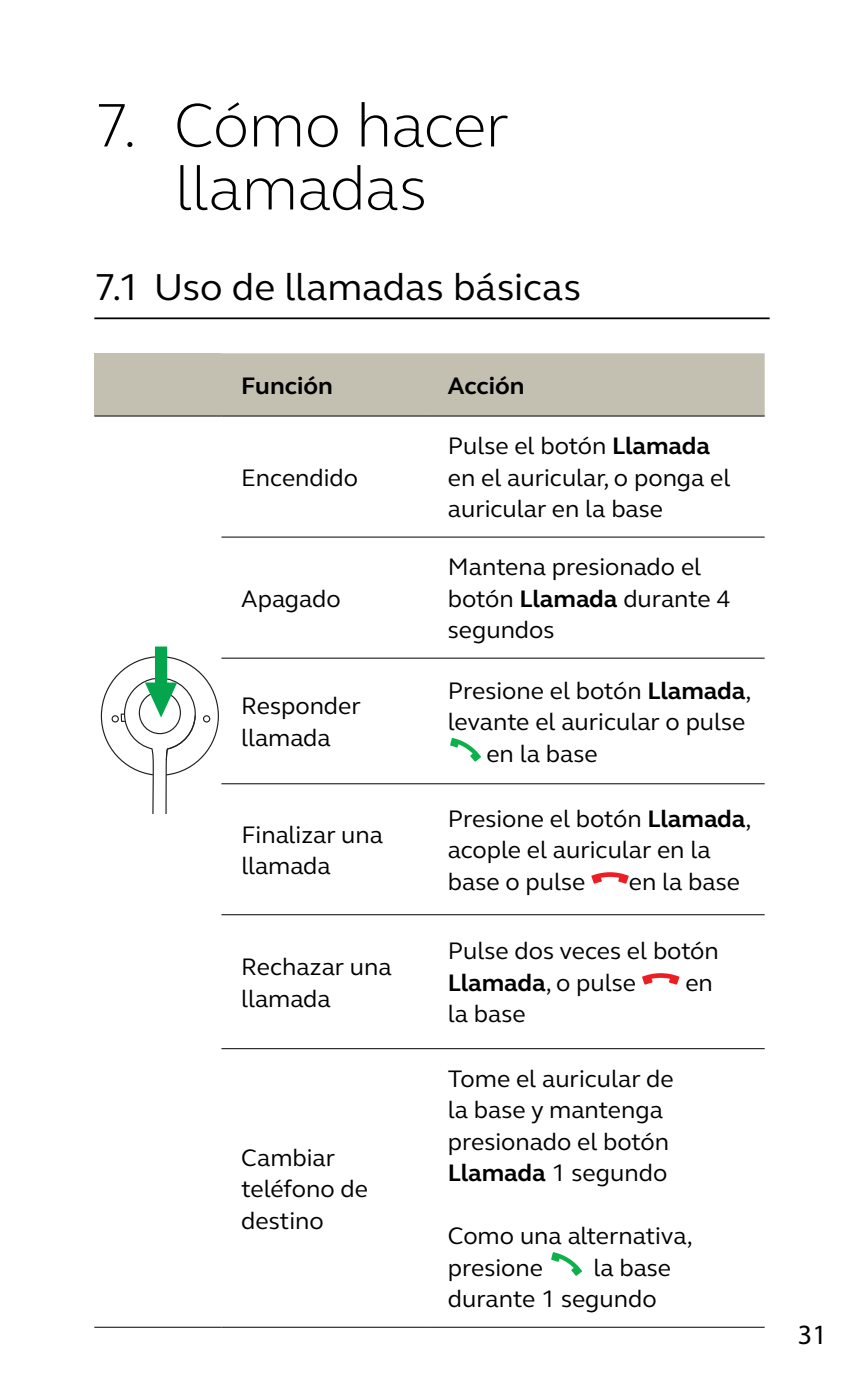
<style>
.page{position:relative;width:864px;height:1389px;background:#fff}
.page>*{position:absolute;margin:0;border:0;box-sizing:border-box;transform-origin:0 0}
.t1{font:300 63px/63px "GN Elliot";letter-spacing:-.01em;color:#000;text-align:center}
.t2{font:38.5px "GN Elliot";color:#000}
.t3{font:28px "Myriad Pro";color:#000}
.t4{font:24.5px/31.5px "GN Elliot";color:#000}
.t5{font:700 24.5px "GN Elliot";color:#000}
.s1{font-weight:700}
</style>
<div class="page">
<hr style="left:94px;top:317px;width:675px;height:2px;background:#000">
<div style="left:94px;top:353px;width:127px;height:63px;background:#c4c0b1"></div>
<div style="left:221px;top:353px;width:543px;height:62px;background:#c4c0b1"></div>
<hr style="left:94px;top:415px;width:127px;height:2px;background:#000">
<hr style="left:221px;top:415px;width:207px;height:2px;background:#000">
<hr style="left:428px;top:415px;width:336px;height:2px;background:#000">
<hr style="left:221px;top:536px;width:207px;height:2px;background:#000">
<hr style="left:428px;top:536px;width:336px;height:2px;background:#000">
<hr style="left:221px;top:658px;width:207px;height:1px;background:#000">
<hr style="left:428px;top:658px;width:336px;height:1px;background:#000">
<hr style="left:221px;top:783px;width:207px;height:1px;background:#000">
<hr style="left:428px;top:783px;width:336px;height:1px;background:#000">
<hr style="left:221px;top:914px;width:207px;height:1px;background:#000">
<hr style="left:428px;top:914px;width:336px;height:1px;background:#000">
<hr style="left:221px;top:1048px;width:207px;height:1px;background:#000">
<hr style="left:428px;top:1048px;width:336px;height:1px;background:#000">
<hr style="left:94px;top:1327px;width:127px;height:1px;background:#000">
<hr style="left:221px;top:1327px;width:207px;height:1px;background:#000">
<hr style="left:428px;top:1327px;width:336px;height:1px;background:#000">
<svg style="left:100px;top:647px;width:119px;height:166px"></svg>
<svg style="left:450px;top:738px;width:31px;height:24px"></svg>
<svg style="left:591px;top:872px;width:37px;height:12px"></svg>
<svg style="left:642px;top:973px;width:37px;height:12px"></svg>
<svg style="left:551px;top:1252px;width:31px;height:24px"></svg>
<h1 class="t1" style="left:94px;top:92px;width:416px">7. Cómo hacer llamadas</h1>
<h2 class="t2" style="left:94px;top:261px;width:488px">7.1 Uso de llamadas básicas</h2>
<p class="t5" style="left:241px;top:369px;width:93px">Función</p>
<p class="t5" style="left:447px;top:369px;width:78px">Acción</p>
<p class="t4" style="left:241px;top:461px;width:118px">Encendido</p>
<p class="t4" style="left:241px;top:582px;width:101px">Apagado</p>
<p class="t4" style="left:241px;top:690px;width:121px">Responder llamada</p>
<p class="t4" style="left:241px;top:818px;width:143px">Finalizar una llamada</p>
<p class="t4" style="left:241px;top:951px;width:152px">Rechazar una llamada</p>
<p class="t4" style="left:241px;top:1141px;width:128px">Cambiar teléfono de destino</p>
<p class="t4" style="left:447px;top:430px;width:284px">Pulse el botón <span class="s1">Llamada </span>en el auricular, o ponga el auricular en la base</p>
<p class="t4" style="left:447px;top:551px;width:284px">Mantena presionado el botón <span class="s1">Llamada</span> durante 4 segundos</p>
<p class="t4" style="left:447px;top:674px;width:305px">Presione el botón <span class="s1">Llamada</span>,</p>
<p class="t4" style="left:447px;top:706px;width:299px">levante el auricular o pulse</p>
<p class="t4" style="left:486px;top:737px;width:112px">en la base</p>
<p class="t4" style="left:447px;top:802px;width:305px">Presione el botón <span class="s1">Llamada</span>, acople el auricular en la base o pulse</p>
<p class="t4" style="left:628px;top:865px;width:112px">en la base</p>
<p class="t4" style="left:447px;top:935px;width:272px">Pulse dos veces el botón<br><span class="s1">Llamada</span>, o pulse</p>
<p class="t4" style="left:685px;top:966px;width:29px">en</p>
<p class="t4" style="left:447px;top:998px;width:79px">la base</p>
<p class="t4" style="left:447px;top:1062px;width:227px">Tome el auricular de la base y mantenga presionado el botón<br><span class="s1">Llamada</span> 1 segundo</p>
<p class="t4" style="left:447px;top:1220px;width:246px">Como una alternativa, presione</p>
<p class="t4" style="left:447px;top:1251px;width:224px;text-indent:145px">la base durante 1 segundo</p>
<p class="t3" style="left:797px;top:1317px;width:30px">31</p>
</div>
